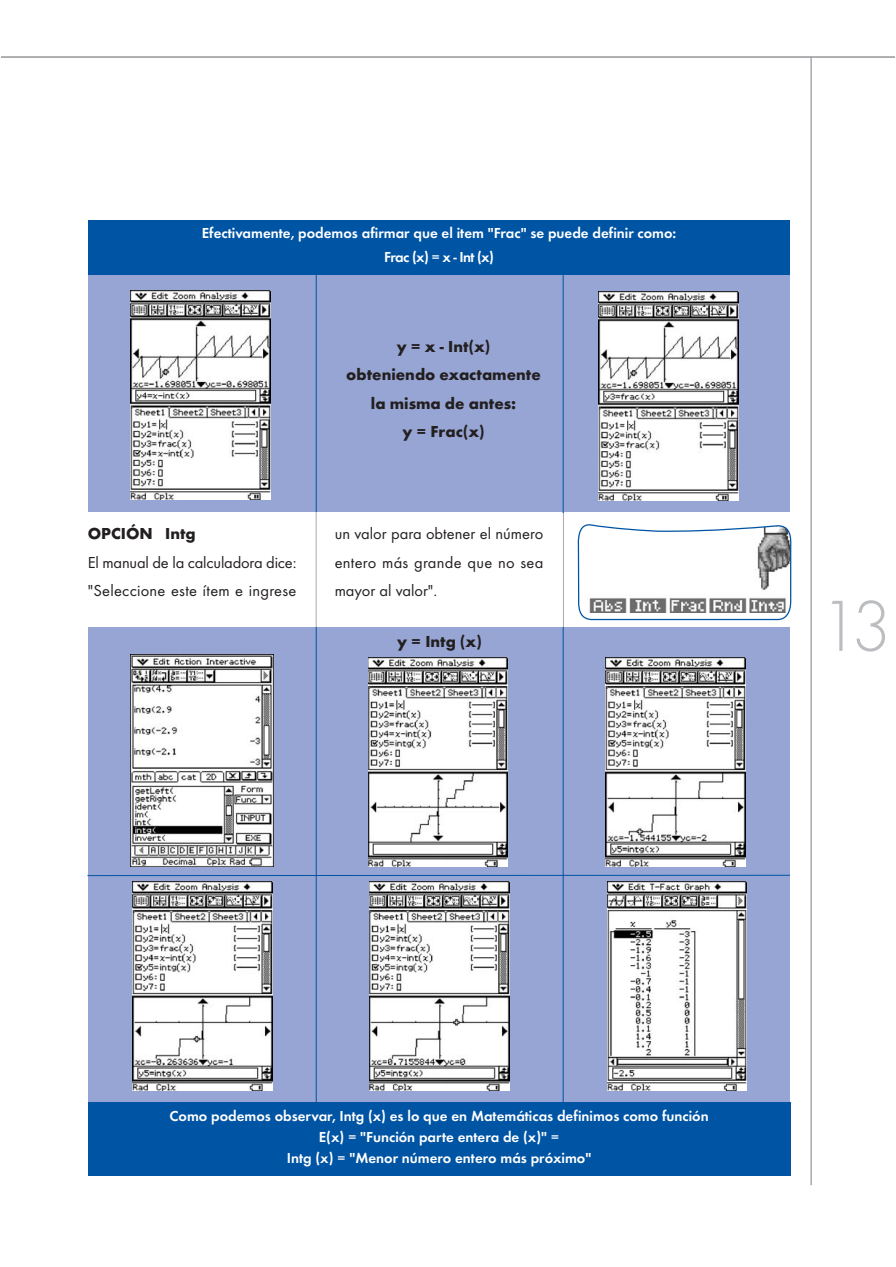
<style>
.page{position:relative;width:896px;height:1267px;background:#fff}
.page>*{position:absolute;margin:0;border:0;box-sizing:border-box;transform-origin:0 0}
.t1{font:300 75px "Futura T";color:#bbbdc0}
.t2{font:16.5px/28.5px "Futura T";color:#231f20}
.t3{font:700 16.5px/28.5px "Futura T";color:#231f20;text-align:center}
.t4{font:600 15px/21px "Futura T";color:#fff;text-align:center}
</style>
<div class="page">
<hr style="left:810px;top:56px;width:1px;height:1128px;background:#a7a9ac">
<hr style="left:1px;top:56px;width:893px;height:2px;background:#a7a9ac">
<hr style="left:315px;top:497px;width:1px;height:278px;background:#a7a9ac">
<hr style="left:563px;top:505px;width:1px;height:294px;background:#a7a9ac">
<div style="left:88px;top:220px;width:701px;height:292px;background:#96a5d3"></div>
<div style="left:88px;top:220px;width:701px;height:55px;background:#0054a4"></div>
<hr style="left:316px;top:262px;width:1px;height:250px;background:#0054a4">
<hr style="left:562px;top:257px;width:1px;height:255px;background:#0054a4">
<div style="left:88px;top:627px;width:701px;height:500px;background:#96a5d3"></div>
<hr style="left:316px;top:627px;width:1px;height:500px;background:#0054a4">
<hr style="left:562px;top:627px;width:1px;height:500px;background:#0054a4">
<hr style="left:88px;top:874px;width:701px;height:1px;background:#0054a4">
<svg style="left:577px;top:524px;width:214px;height:96px"></svg>
<img style="left:131px;top:290px;width:140px;height:209px">
<img style="left:598px;top:291px;width:139px;height:209px">
<img style="left:131px;top:654px;width:142px;height:212px">
<img style="left:368px;top:657px;width:139px;height:209px">
<img style="left:132px;top:881px;width:140px;height:209px">
<img style="left:370px;top:881px;width:139px;height:209px">
<img style="left:607px;top:881px;width:139px;height:209px">
<div style="left:88px;top:1102px;width:702px;height:73px;background:#0054a4"></div>
<img style="left:605px;top:657px;width:140px;height:209px">
<p class="t4" style="left:202px;top:222px;width:476px;line-height:24px">Efectivamente, podemos afirmar que el item "Frac" se puede definir como:<br>Frac (x) = x - Int (x)</p>
<p class="t3" style="left:88px;top:521px;width:109px">OPCIÓN Intg</p>
<p class="t2" style="left:88px;top:549px;width:210px">El manual de la calculadora dice: "Seleccione este ítem e ingrese</p>
<p class="t3" style="left:346px;top:333px;width:196px">y = x - Int(x)<br>obteniendo exactamente la misma de antes:<br>y = Frac(x)</p>
<p class="t2" style="left:334px;top:521px;width:210px;text-align:justify">un valor para obtener el número entero más grande que no sea mayor al valor".</p>
<p class="t3" style="left:397px;top:628px;width:86px">y = Intg (x)</p>
<h1 class="t1" style="left:818px;top:596px;width:74px">13</h1>
<p class="t4" style="left:169px;top:1106px;width:540px">Como podemos observar, Intg (x) es lo que en Matemáticas definimos como función<br>E(x) = "Función parte entera de (x)" =<br>Intg (x) = "Menor número entero más próximo"</p>
</div>
